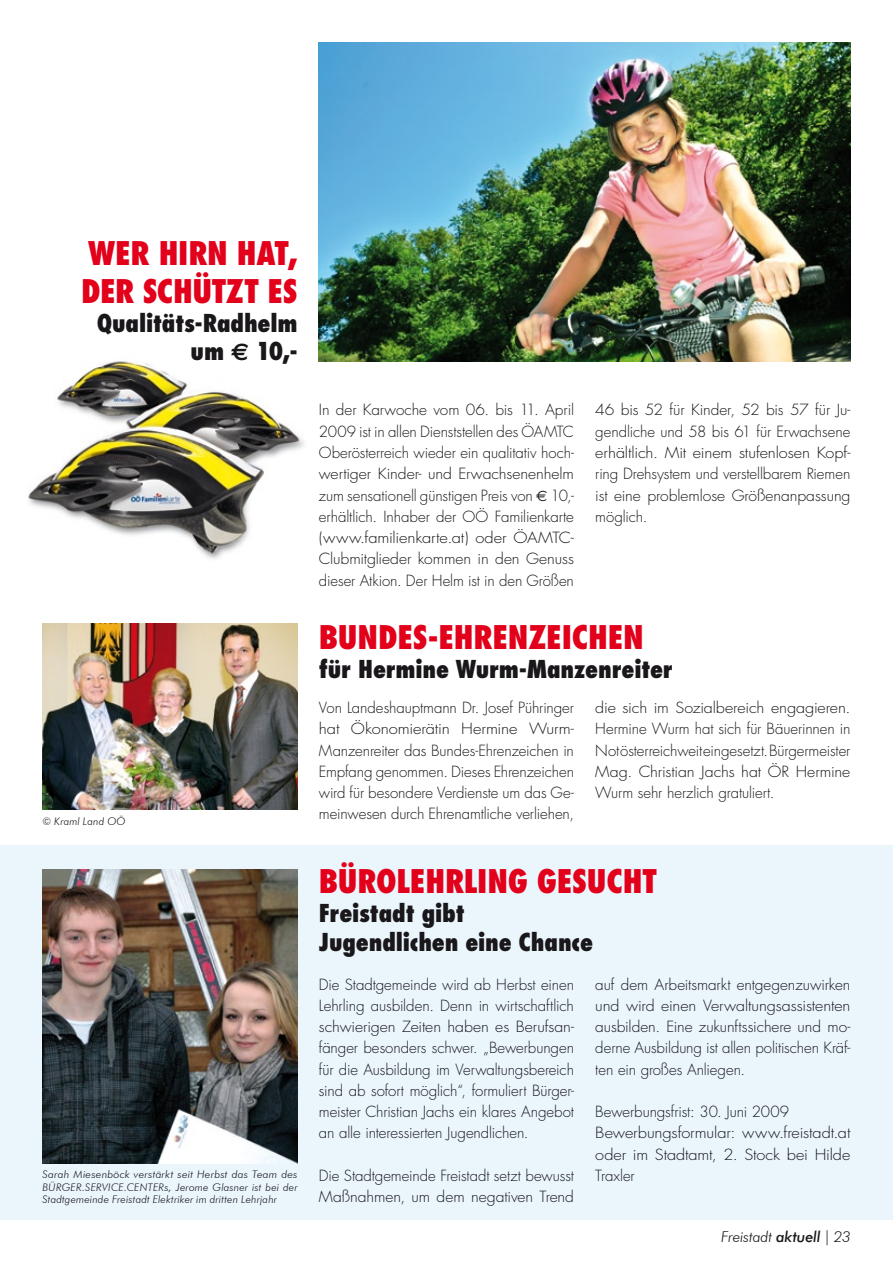
<style>
.page{position:relative;width:893px;height:1263px;background:#fff}
.page>*{position:absolute;margin:0;border:0;box-sizing:border-box;transform-origin:0 0}
.t1{font:800 condensed 31.65px/38.1px "Futura";letter-spacing:-.01em;color:#e2001a}
.t2{font:800 condensed 24px/28.8px "Futura";letter-spacing:-.01em;color:#1a171b;text-align:right}
.t3{font:300 15px/21.3px "Futura";letter-spacing:-.005em;color:#1a171b;text-align:justify}
.t4{font:300 15px/21.3px "Futura";letter-spacing:-.005em;color:#1a171b;text-align:justify;scale:1.08 1}
.t5{font:italic 300 15px "Futura BT";letter-spacing:-.01em;color:#1a171b}
.t6{font:italic 300 10.5px/12.6px "Futura BT";letter-spacing:.01em;color:#1a171b;text-align:justify;scale:1.05 1}
.t7{font:italic 300 10.5px "Futura BT";letter-spacing:.01em;color:#1a171b}
.s1{font-family:"Euro Sans";font-weight:700;font-stretch:normal}
.s2{font-family:"Euro Sans";font-weight:400}
.s3{font-weight:500}
.s4{font-family:"Futura";font-style:normal}
</style>
<div class="page">
<img style="left:28px;top:327px;width:291px;height:232px">
<div style="left:0;top:845px;width:893px;height:375px;background:#eaf6fc"></div>
<img style="left:319px;top:43px;width:531px;height:319px">
<img style="left:43px;top:870px;width:255px;height:293px">
<img style="left:43px;top:623px;width:255px;height:186px">
<h1 class="t1" style="left:81px;top:234px;width:218px">Wer Hirn hat, der schützt es</h1>
<h2 class="t2" style="left:97px;top:308px;width:202px">Qualitäts-Radhelm um <span class="s1">e</span> 10,-</h2>
<p class="t7" style="left:43px;top:815px;width:85px">© Kraml Land OÖ</p>
<p class="t6" style="left:43px;top:1168px;width:244px">Sarah Miesenböck verstärkt seit Herbst das Team des BÜRGER.SERVICE.CENTERs, Jerome Glasner ist bei der Stadtgemeinde Freistadt Elektriker im dritten Lehrjahr</p>
<p class="t3" style="left:319px;top:400px;width:257px">In der Karwoche vom 06. bis 11. April 2009 ist in allen Dienststellen des ÖAMTC Oberösterreich wieder ein qualitativ hoch&shy;wertiger Kinder- und Erwachsenenhelm zum sensationell günstigen Preis von <span class="s2">e</span> 10,- erhältlich. Inhaber der OÖ Familienkarte (www.familienkarte.at) oder ÖAMTC-Clubmitglieder kommen in den Genuss dieser Atkion. Der Helm ist in den Größen</p>
<p class="t3" style="left:595px;top:400px;width:257px">46 bis 52 für Kinder, 52 bis 57 für Ju&shy;gendliche und 58 bis 61 für Erwachsene erhältlich. Mit einem stufenlosen Kopf&shy;ring Drehsystem und verstellbarem Riemen ist eine problemlose Größenanpassung möglich.</p>
<h1 class="t1" style="left:319px;top:618px;width:326px">Bundes-Ehrenzeichen</h1>
<h2 class="t2" style="left:319px;top:655px;width:356px">für Hermine Wurm-Manzenreiter</h2>
<p class="t3" style="left:319px;top:697px;width:257px">Von Landeshauptmann Dr. Josef Pühringer hat Ökonomierätin Hermine Wurm-Manzenreiter das Bundes-Ehrenzeichen in Empfang genommen. Dieses Ehrenzeichen wird für besondere Verdienste um das Ge&shy;meinwesen durch Ehrenamtliche verliehen,</p>
<p class="t4" style="left:595px;top:697px;width:238px">die sich im Sozialbereich engagieren.<br>Hermine Wurm hat sich für Bäuerinnen in Not österreichweit eingesetzt. Bürgermeister Mag. Christian Jachs hat ÖR Hermine Wurm sehr herzlich gratuliert.</p>
<h1 class="t1" style="left:319px;top:862px;width:340px">Bürolehrling gesucht</h1>
<h2 class="t2" style="left:319px;top:898px;width:276px;text-align:left">Freistadt gibt<br>Jugendlichen eine Chance</h2>
<p class="t3" style="left:319px;top:974px;width:257px">Die Stadtgemeinde wird ab Herbst einen Lehrling ausbilden. Denn in wirtschaftlich schwierigen Zeiten haben es Berufsan&shy;fänger besonders schwer. „Bewerbungen für die Ausbildung im Verwaltungsbereich sind ab sofort möglich“, formuliert Bürger&shy;meister Christian Jachs ein klares Angebot an alle interessierten Jugendlichen.</p>
<p class="t3" style="left:319px;top:1165px;width:257px">Die Stadtgemeinde Freistadt setzt bewusst<br>Maßnahmen, um dem negativen Trend</p>
<p class="t3" style="left:595px;top:974px;width:257px">auf dem Arbeitsmarkt entgegenzuwirken und wird einen Verwaltungsassistenten ausbilden. Eine zukunftssichere und mo&shy;derne Ausbildung ist allen politischen Kräf&shy;ten ein großes Anliegen.</p>
<p class="t3" style="left:595px;top:1101px;width:257px;text-align:left">Bewerbungsfrist: 30. Juni 2009<br>Bewerbungsformular: www.freistadt.at oder im Stadtamt, 2. Stock bei Hilde<br>Traxler</p>
<p class="t5" style="left:721px;top:1227px;width:131px">Freistadt <span class="s3">aktuell</span> <span class="s4">|</span> 23</p>
</div>
